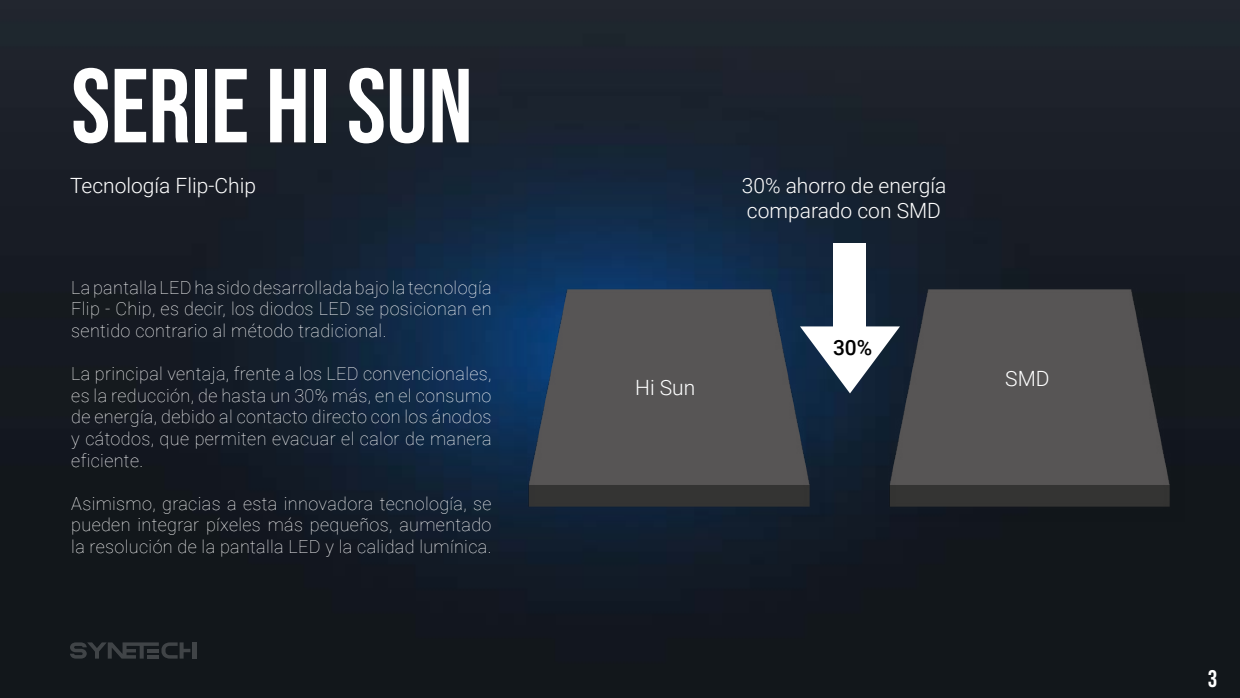
<style>
.page{position:relative;width:1240px;height:698px;background:#fff}
.page>*{position:absolute;margin:0;border:0;box-sizing:border-box;transform-origin:0 0}
.t1{font:105px "Bebas Neue";color:#fff}
.t2{font:24px "Bebas Neue";color:#fff}
.t3{font:300 21px/25.2px "Roboto";color:#fff}
.t4{font:500 21px "Roboto";color:#000}
.t5{font:100 18px/21.6px "Roboto";letter-spacing:.02em;color:#fff;text-align:justify}
</style>
<div class="page">
<img style="left:0;top:0;width:1240px;height:698px">
<hr style="left:192px;top:642px;width:4px;height:17px;background:#404447">
<svg style="left:70px;top:642px;width:120px;height:17px;background:#282d30"></svg>
<img style="left:514px;top:275px;width:310px;height:247px">
<img style="left:875px;top:275px;width:310px;height:247px">
<svg style="left:800px;top:326px;width:100px;height:67px"></svg>
<div style="left:833px;top:243px;width:33px;height:97px;background:#fff"></div>
<h1 class="t1" style="left:71px;top:47px;width:403px">SERIE HI SUN</h1>
<p class="t3" style="left:70px;top:172px;width:188px">Tecnología Flip-Chip</p>
<p class="t5" style="left:71px;top:276px;width:422px">La pantalla LED ha sido desarrollada bajo la tecnología Flip - Chip, es decir, los diodos LED se posicionan en sentido contrario al método tradicional.</p>
<p class="t5" style="left:71px;top:362px;width:422px">La principal ventaja, frente a los LED convencionales, es la reducción, de hasta un 30% más, en el consumo de energía, debido al contacto directo con los ánodos y cátodos, que permiten evacuar el calor de manera eficiente.</p>
<p class="t5" style="left:71px;top:492px;width:422px">Asimismo, gracias a esta innovadora tecnología, se pueden integrar píxeles más pequeños, aumentado la resolución de la pantalla LED y la calidad lumínica.</p>
<p class="t3" style="left:635px;top:374px;width:62px">Hi Sun</p>
<p class="t3" style="left:742px;top:172px;width:206px">30% ahorro de energía comparado con SMD</p>
<p class="t4" style="left:833px;top:333px;width:41px">30%</p>
<p class="t3" style="left:1005px;top:365px;width:46px">SMD</p>
<h2 class="t2" style="left:1208px;top:665px;width:11px">3</h2>
</div>
